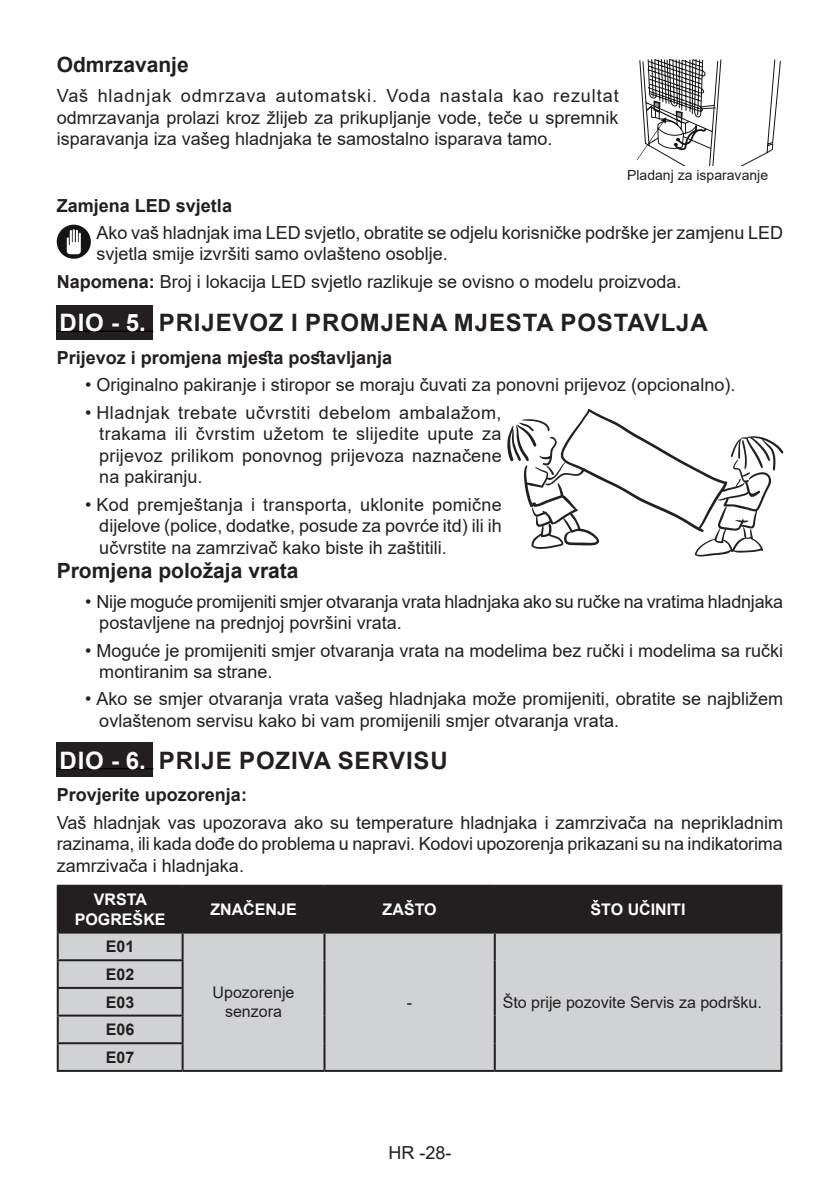
<style>
.page{position:relative;width:840px;height:1191px;background:#fff}
.page>*{position:absolute;margin:0;border:0;box-sizing:border-box;transform-origin:0 0}
.BASLIK_1{font:700 24px "Arial";letter-spacing:.035em;color:#231f20}
._00_Etiket{font:700 24px "Arial";letter-spacing:.035em;color:#fff}
.BASLIK_2{font:700 21px "Arial";color:#231f20}
.Madde_noktali{font:18px/21.6px "Arial";color:#231f20}
.paragraf_yazi{font:18px/21.6px "Arial";color:#231f20;text-align:justify}
.Paragraf_baslik{font:700 18px "Arial";color:#231f20}
.Tablo_yazi{font:16px/19.2px "Arial";color:#231f20;text-align:center}
.Tablo_yazi-2{font:700 16px/19.2px "Arial";color:#fff;text-align:center}
.Tablo_yazi-3{font:700 16px "Arial";color:#231f20}
.paragraf_yazi-2{font:14px "Arial";color:#231f20}
.s1{font-weight:700}
</style>
<div class="page">
<svg style="left:637px;top:59px;width:143px;height:107px"></svg>
<div style="left:57px;top:225px;width:34px;height:34px;background:#141414;border-radius:17px"></div>
<svg style="left:67px;top:229px;width:14px;height:25px"></svg>
<div style="left:57px;top:305px;width:96px;height:34px;background:#231f20"></div>
<hr style="left:57px;top:331px;width:96px;height:1px;background:#000">
<svg style="left:507px;top:409px;width:275px;height:148px"></svg>
<div style="left:57px;top:743px;width:96px;height:34px;background:#231f20"></div>
<hr style="left:57px;top:768px;width:96px;height:1px;background:#000">
<div style="left:59px;top:886px;width:721px;height:45px;background:#231f20"></div>
<div style="left:59px;top:933px;width:721px;height:137px;background:#d1d2d4"></div>
<hr style="left:57px;top:884px;width:125px;height:2px;background:#231f20">
<hr style="left:57px;top:886px;width:2px;height:45px;background:#231f20">
<hr style="left:182px;top:884px;width:142px;height:2px;background:#231f20">
<hr style="left:181px;top:886px;width:2px;height:45px;background:#231f20">
<hr style="left:324px;top:884px;width:170px;height:2px;background:#231f20">
<hr style="left:323px;top:886px;width:2px;height:45px;background:#231f20">
<hr style="left:494px;top:884px;width:288px;height:2px;background:#231f20">
<hr style="left:493px;top:886px;width:2px;height:45px;background:#231f20">
<hr style="left:780px;top:886px;width:2px;height:45px;background:#231f20">
<hr style="left:57px;top:931px;width:125px;height:2px;background:#231f20">
<hr style="left:57px;top:933px;width:2px;height:26px;background:#231f20">
<hr style="left:182px;top:931px;width:142px;height:2px;background:#231f20">
<hr style="left:181px;top:933px;width:2px;height:26px;background:#231f20">
<hr style="left:324px;top:931px;width:170px;height:2px;background:#231f20">
<hr style="left:323px;top:933px;width:2px;height:27px;background:#231f20">
<hr style="left:494px;top:931px;width:288px;height:2px;background:#231f20">
<hr style="left:493px;top:933px;width:2px;height:27px;background:#231f20">
<hr style="left:780px;top:933px;width:2px;height:27px;background:#231f20">
<hr style="left:57px;top:959px;width:126px;height:2px;background:#231f20">
<hr style="left:57px;top:961px;width:2px;height:26px;background:#231f20">
<hr style="left:181px;top:961px;width:2px;height:26px;background:#231f20">
<hr style="left:323px;top:960px;width:2px;height:28px;background:#231f20">
<hr style="left:493px;top:960px;width:2px;height:28px;background:#231f20">
<hr style="left:780px;top:960px;width:2px;height:28px;background:#231f20">
<hr style="left:57px;top:987px;width:126px;height:2px;background:#231f20">
<hr style="left:57px;top:989px;width:2px;height:25px;background:#231f20">
<hr style="left:181px;top:989px;width:2px;height:25px;background:#231f20">
<hr style="left:323px;top:988px;width:2px;height:27px;background:#231f20">
<hr style="left:493px;top:988px;width:2px;height:27px;background:#231f20">
<hr style="left:780px;top:988px;width:2px;height:27px;background:#231f20">
<hr style="left:57px;top:1014px;width:126px;height:2px;background:#231f20">
<hr style="left:57px;top:1016px;width:2px;height:26px;background:#231f20">
<hr style="left:181px;top:1016px;width:2px;height:26px;background:#231f20">
<hr style="left:323px;top:1015px;width:2px;height:28px;background:#231f20">
<hr style="left:493px;top:1015px;width:2px;height:28px;background:#231f20">
<hr style="left:780px;top:1015px;width:2px;height:28px;background:#231f20">
<hr style="left:57px;top:1042px;width:126px;height:2px;background:#231f20">
<hr style="left:57px;top:1044px;width:2px;height:26px;background:#231f20">
<hr style="left:181px;top:1044px;width:2px;height:26px;background:#231f20">
<hr style="left:323px;top:1043px;width:2px;height:27px;background:#231f20">
<hr style="left:493px;top:1043px;width:2px;height:27px;background:#231f20">
<hr style="left:780px;top:1043px;width:2px;height:27px;background:#231f20">
<hr style="left:57px;top:1070px;width:125px;height:2px;background:#231f20">
<hr style="left:182px;top:1070px;width:142px;height:2px;background:#231f20">
<hr style="left:324px;top:1070px;width:170px;height:2px;background:#231f20">
<hr style="left:494px;top:1070px;width:288px;height:2px;background:#231f20">
<p class="BASLIK_2" style="left:57px;top:50px;width:133px">Odmrzavanje</p>
<p class="paragraf_yazi" style="left:57px;top:85px;width:563px">Vaš hladnjak odmrzava automatski. Voda nastala kao rezultat odmrzavanja prolazi kroz žlijeb za prikupljanje vode, teče u spremnik isparavanja iza vašeg hladnjaka te samostalno isparava tamo.</p>
<p class="paragraf_yazi-2" style="left:626px;top:165px;width:142px">Pladanj za isparavanje</p>
<p class="Paragraf_baslik" style="left:57px;top:193px;width:177px">Zamjena LED svjetla</p>
<p class="paragraf_yazi" style="left:96px;top:222px;width:687px">Ako vaš hladnjak ima LED svjetlo, obratite se odjelu korisničke podrške jer zamjenu LED svjetla smije izvršiti samo ovlašteno osoblje.</p>
<p class="paragraf_yazi" style="left:57px;top:270px;width:626px"><span class="s1">Napomena:</span> Broj i lokacija LED svjetlo razlikuje se ovisno o modelu proizvoda.</p>
<p class="_00_Etiket" style="left:60px;top:306px;width:88px">DIO - 5.</p>
<p class="BASLIK_1" style="left:159px;top:306px;width:550px">PRIJEVOZ I PROMJENA MJESTA POSTAVLJA</p>
<p class="Paragraf_baslik" style="left:57px;top:345px;width:337px">Prijevoz i promjena mjesta postavljanja</p>
<p class="Madde_noktali" style="left:85px;top:374px;width:651px">• Originalno pakiranje i stiropor se moraju čuvati za ponovni prijevoz (opcionalno).</p>
<p class="Madde_noktali" style="left:99px;top:401px;width:403px;text-align:justify;text-indent:-14px">• Hladnjak trebate učvrstiti debelom ambalažom, trakama ili čvrstim užetom te slijedite upute za prijevoz prilikom ponovnog prijevoza naznačene na pakiranju.</p>
<p class="Madde_noktali" style="left:99px;top:493px;width:404px;text-align:justify;text-indent:-14px">• Kod premještanja i transporta, uklonite pomične dijelove (police, dodatke, posude za povrće itd) ili ih učvrstite na zamrzivač kako biste ih zaštitili.</p>
<p class="BASLIK_2" style="left:57px;top:555px;width:243px">Promjena položaja vrata</p>
<p class="Madde_noktali" style="left:99px;top:590px;width:685px;text-indent:-14px">• Nije moguće promijeniti smjer otvaranja vrata hladnjaka ako su ručke na vratima hladnjaka postavljene na prednjoj površini vrata.</p>
<p class="Madde_noktali" style="left:99px;top:639px;width:685px;text-indent:-14px">• Moguće je promijeniti smjer otvaranja vrata na modelima bez ručki i modelima sa ručki montiranim sa strane.</p>
<p class="Madde_noktali" style="left:99px;top:688px;width:685px;text-indent:-14px">• Ako se smjer otvaranja vrata vašeg hladnjaka može promijeniti, obratite se najbližem ovlaštenom servisu kako bi vam promijenili smjer otvaranja vrata.</p>
<p class="_00_Etiket" style="left:60px;top:743px;width:88px">DIO - 6.</p>
<p class="BASLIK_1" style="left:159px;top:743px;width:290px">PRIJE POZIVA SERVISU</p>
<p class="Paragraf_baslik" style="left:57px;top:782px;width:192px">Provjerite upozorenja:</p>
<p class="paragraf_yazi" style="left:57px;top:811px;width:727px">Vaš hladnjak vas upozorava ako su temperature hladnjaka i zamrzivača na neprikladnim razinama, ili kada dođe do problema u napravi. Kodovi upozorenja prikazani su na indikatorima zamrzivača i hladnjaka.</p>
<p class="Tablo_yazi-2" style="left:75px;top:890px;width:92px">VRSTA<br>POGREŠKE</p>
<p class="Tablo_yazi-2" style="left:210px;top:900px;width:88px">ZNAČENJE</p>
<p class="Tablo_yazi-2" style="left:382px;top:900px;width:55px">ZAŠTO</p>
<p class="Tablo_yazi-2" style="left:590px;top:900px;width:96px">ŠTO UČINITI</p>
<p class="Tablo_yazi-3" style="left:106px;top:935px;width:30px">E01</p>
<p class="Tablo_yazi" style="left:212px;top:982px;width:83px">Upozorenje senzora</p>
<p class="Tablo_yazi-3" style="left:106px;top:963px;width:30px">E02</p>
<p class="Tablo_yazi-3" style="left:106px;top:990px;width:30px">E03</p>
<p class="Tablo_yazi-3" style="left:106px;top:1018px;width:30px">E06</p>
<p class="Tablo_yazi-3" style="left:106px;top:1046px;width:30px">E07</p>
<p class="Tablo_yazi" style="left:407px;top:992px;width:7px">-</p>
<p class="Tablo_yazi" style="left:502px;top:992px;width:260px">Što prije pozovite Servis za podršku.</p>
<p class="paragraf_yazi" style="left:388px;top:1141px;width:65px">HR -28-</p>
</div>
